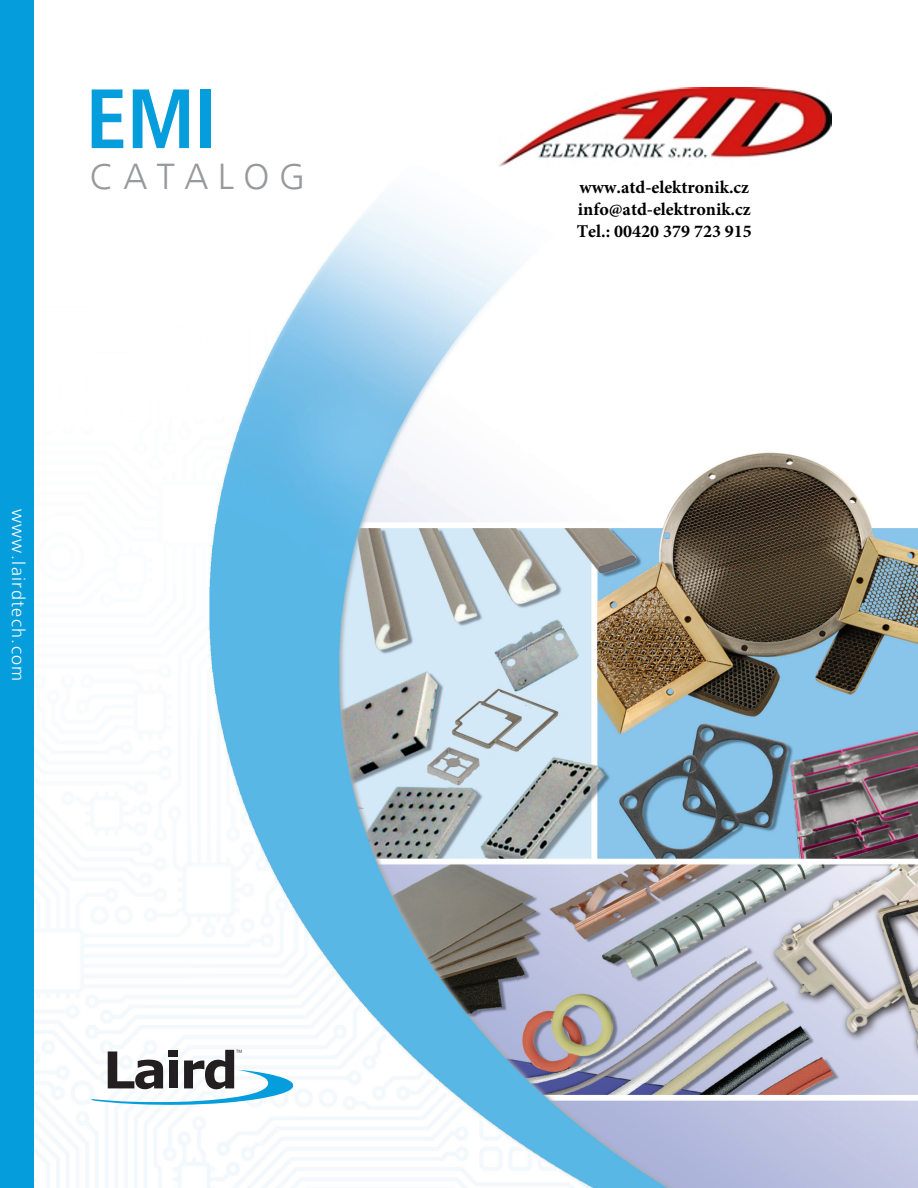
<style>
.page{position:relative;width:918px;height:1188px;background:#fff}
.page>*{position:absolute;margin:0;border:0;box-sizing:border-box;transform-origin:0 0}
.t1{font:700 condensed 84px "Frutiger LT";color:#069ddc}
.t2{font:300 36px "Frutiger LT";letter-spacing:.265em;color:#97999c}
.t3{font:700 18px/21.6px "Minion Pro";color:#000}
.t4{font:300 18px "Frutiger LT";letter-spacing:.075em;color:#fff}
</style>
<div class="page">
<img style="left:33px;top:0;width:885px;height:1188px">
<div style="left:0;top:0;width:33px;height:1188px;background:#069ddc"></div>
<svg style="left:91px;top:1050px;width:202px;height:55px"></svg>
<img style="left:498px;top:87px;width:333px;height:80px">
<p class="t1" style="left:85px;top:69px;width:134px">EMI</p>
<p class="t2" style="left:90px;top:156px;width:217px">CATALOG</p>
<p class="t4" style="left:28px;top:509px;width:174px;rotate:90deg">www.lairdtech.com</p>
<p class="t3" style="left:577px;top:177px;width:177px">www.atd-elektronik.cz info@atd-elektronik.cz<br>Tel.: 00420 379 723 915</p>
</div>
